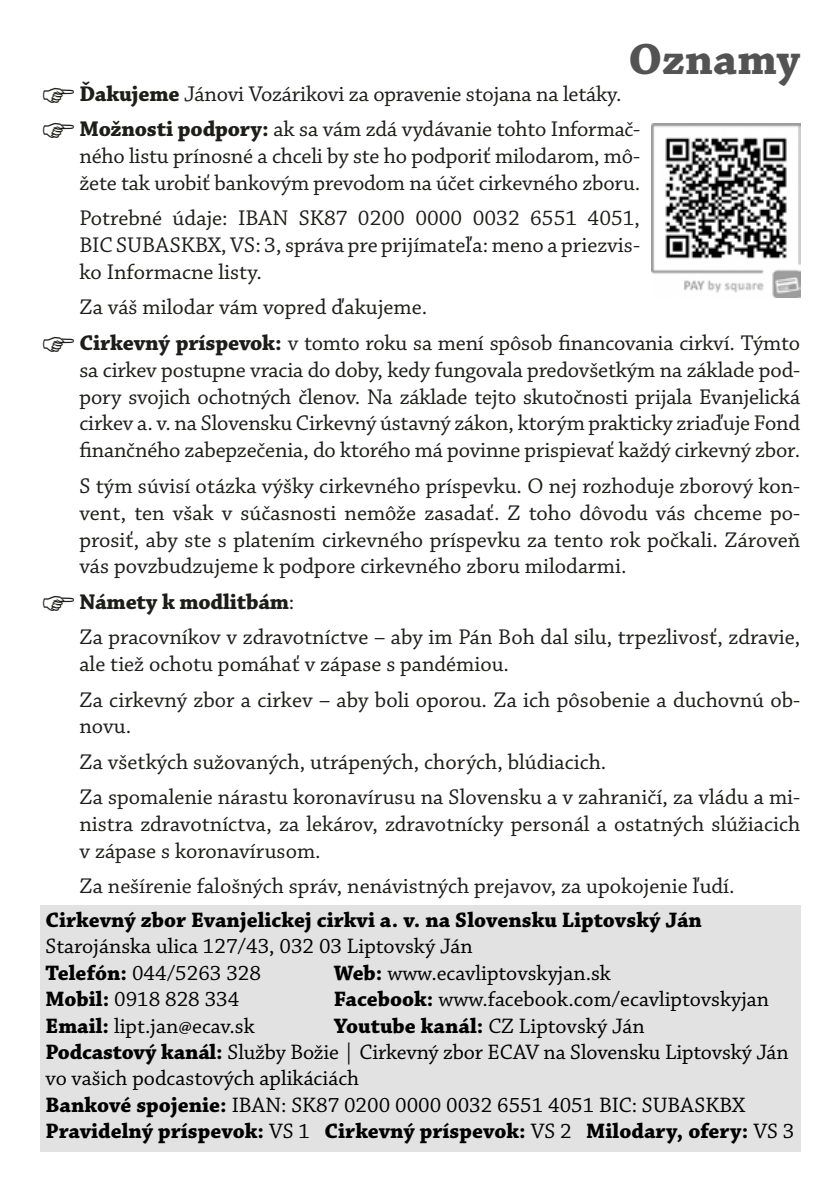
<style>
.page{position:relative;width:840px;height:1191px;background:#fff}
.page>*{position:absolute;margin:0;border:0;box-sizing:border-box;transform-origin:0 0}
.t1{font:700 46px "Chaparral Pro";color:#535353}
.t2{font:22.4px/26.8px "Chaparral Pro";color:#1d1d1b}
.t3{font:22px/26.4px "Chaparral Pro";color:#000}
.t4{font:700 22px "Chaparral Pro";color:#000}
.s1{font-weight:700}
</style>
<div class="page">
<img style="left:651px;top:124px;width:148px;height:174px">
<div style="left:40px;top:905px;width:759px;height:246px;background:#e2e2e2"></div>
<h1 class="t1" style="left:628px;top:32px;width:173px">Oznamy</h1>
<p class="t2" style="left:79px;top:77px;width:562px;line-height:35.4px"><span class="s1">Ďakujeme</span> Jánovi Vozárikovi za opravenie stojana na letáky.<br><span class="s1">Možnosti podpory:</span> ak sa vám zdá vydávanie tohto Informač-</p>
<p class="t2" style="left:79px;top:143px;width:562px">ného listu prínosné a chceli by ste ho podporiť milodarom, mô&shy;žete tak urobiť bankovým prevodom na účet cirkevného zboru.</p>
<p class="t2" style="left:79px;top:206px;width:562px;text-align:justify">Potrebné údaje: IBAN SK87 0200 0000 0032 6551 4051, BIC SUBASKBX, VS: 3, správa pre prijímateľa: meno a priezvis&shy;ko Informacne listy.</p>
<p class="t2" style="left:79px;top:290px;width:721px;line-height:35.4px">Za váš milodar vám vopred ďakujeme.<br><span class="s1">Cirkevný príspevok:</span> v tomto roku sa mení spôsob financovania cirkví. Týmto</p>
<p class="t2" style="left:79px;top:357px;width:722px;text-align:justify">sa cirkev postupne vracia do doby, kedy fungovala predovšetkým na základe pod&shy;pory svojich ochotných členov. Na základe tejto skutočnosti prijala Evanjelická cirkev a. v. na Slovensku Cirkevný ústavný zákon, ktorým prakticky zriaďuje Fond finančného zabepzečenia, do ktorého má povinne prispievať každý cirkevný zbor.</p>
<p class="t2" style="left:79px;top:473px;width:722px;text-align:justify">S tým súvisí otázka výšky cirkevného príspevku. O nej rozhoduje zborový kon&shy;vent, ten však v súčasnosti nemôže zasadať. Z toho dôvodu vás chceme po&shy;prosiť, aby ste s platením cirkevného príspevku za tento rok počkali. Zároveň vás povzbudzujeme k podpore cirkevného zboru milodarmi.</p>
<p class="t2" style="left:79px;top:585px;width:722px;line-height:35.4px"><span class="s1">Námety k modlitbám</span>:<br>Za pracovníkov v zdravotníctve – aby im Pán Boh dal silu, trpezlivosť, zdravie,</p>
<p class="t2" style="left:79px;top:647px;width:722px;line-height:35.4px">ale tiež ochotu pomáhať v zápase s pandémiou.<br>Za cirkevný zbor a cirkev – aby boli oporou. Za ich pôsobenie a duchovnú ob-</p>
<p class="t2" style="left:79px;top:709px;width:722px;line-height:35.4px">novu.<br>Za všetkých sužovaných, utrápených, chorých, blúdiacich.<br>Za spomalenie nárastu koronavírusu na Slovensku a v zahraničí, za vládu a mi-</p>
<p class="t2" style="left:79px;top:811px;width:722px">nistra zdravotníctva, za lekárov, zdravotnícky personál a ostatných slúžiacich v zápase s koronavírusom.</p>
<p class="t2" style="left:79px;top:873px;width:656px">Za nešírenie falošných správ, nenávistných prejavov, za upokojenie ľudí.</p>
<p class="t4" style="left:45px;top:907px;width:657px">Cirkevný zbor Evanjelickej cirkvi a. v. na Slovensku Liptovský Ján</p>
<p class="t3" style="left:45px;top:934px;width:428px">Starojánska ulica 127/43, 032 03 Liptovský Ján<br><span class="s1">Telefón:</span> 044/5263 328</p>
<p class="t3" style="left:333px;top:960px;width:278px"><span class="s1">Web:</span> www.ecavliptovskyjan.sk</p>
<p class="t3" style="left:45px;top:987px;width:195px"><span class="s1">Mobil:</span> 0918 828 334</p>
<p class="t3" style="left:333px;top:987px;width:436px"><span class="s1">Facebook:</span> www.facebook.com/ecavliptovskyjan</p>
<p class="t3" style="left:45px;top:1013px;width:211px"><span class="s1">Email:</span> lipt.jan@ecav.sk</p>
<p class="t3" style="left:45px;top:1013px;width:750px;text-indent:288px"><span class="s1">Youtube kanál:</span> CZ Liptovský Ján<br><span class="s1">Podcastový kanál:</span> Služby Božie | Cirkevný zbor ECAV na Slovensku Liptovský Ján vo vašich podcastových aplikáciách<br><span class="s1">Bankové spojenie:</span> IBAN: SK87 0200 0000 0032 6551 4051 BIC: SUBASKBX <span class="s1">Pravidelný príspevok:</span> VS 1 <span class="s1">Cirkevný príspevok:</span> VS 2 <span class="s1">Milodary, ofery:</span> VS 3</p>
</div>
